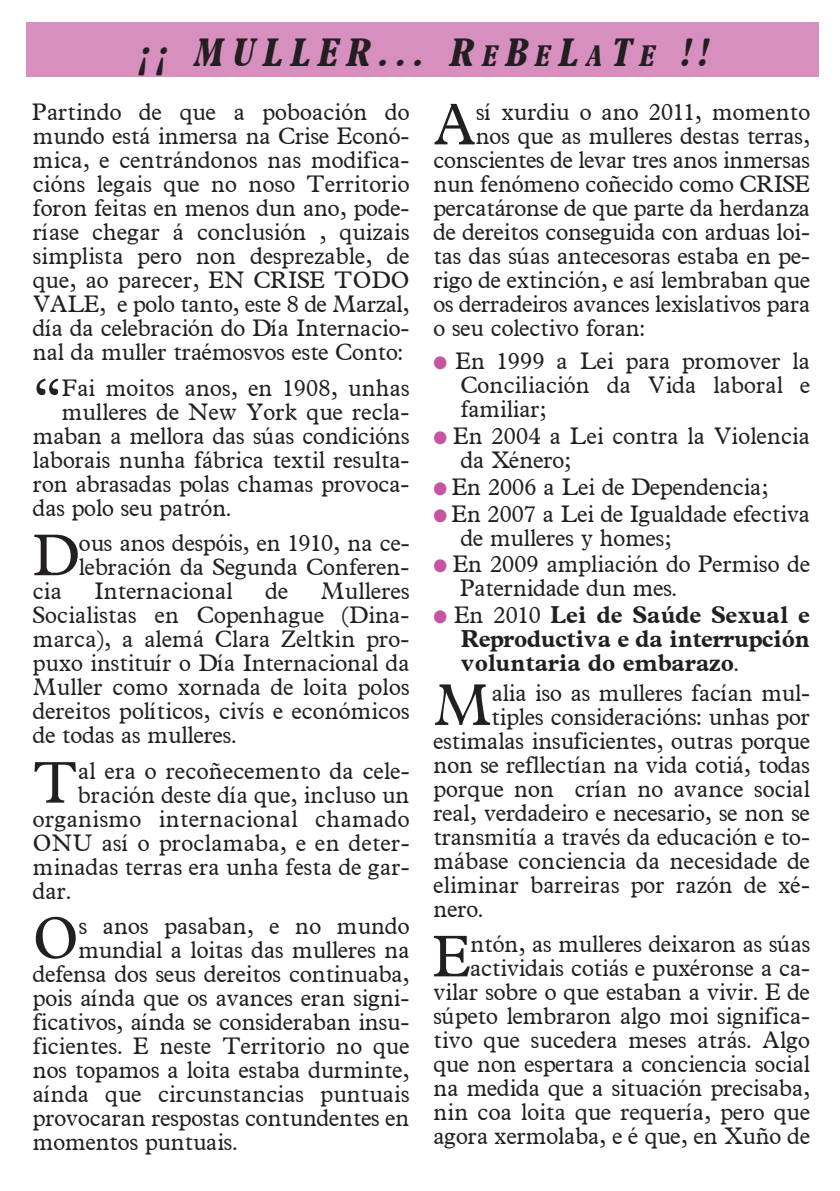
<style>
.page{position:relative;width:840px;height:1191px;background:#fff}
.page>*{position:absolute;margin:0;border:0;box-sizing:border-box;transform-origin:0 0}
.t1{font:58.8px "Terminus S Si";color:#231f20;scale:.96 1}
.t2{font:italic 40px "Terminus Black Cond S Si";color:#231f20;scale:.96 1}
.t3{font:24px/24px "Terminus S Si";color:#231f20;scale:.96 1}
.t4{font:24px/24px "Terminus Black S Si";letter-spacing:-.01em;color:#231f20;text-align:justify;scale:.96 1}
.t5{font:24px "Terminus S Si";letter-spacing:.02em;color:#231f20;scale:.96 1}
.s1{font-size:30px}
.s2{color:#c6549f}
.s3{font-family:"Terminus S Si"}
</style>
<div class="page">
<div style="left:26px;top:22px;width:792px;height:55px;background:#d68fbe"></div>
<h2 class="t2" style="left:138px;top:28px;width:603px">¡¡ MULLER... R<span class="s1">E</span>B<span class="s1">E</span>L<span class="s1">a</span>T<span class="s1">E</span> !!</h2>
<p class="t3" style="left:33px;top:100px;width:393px;text-align:justify">Partindo de que a poboación do mundo está inmersa na Crise Econó&shy;mica, e centrándonos nas modifica&shy;cións legais que no noso Territorio foron feitas en menos dun ano, pode&shy;ríase chegar á conclusión , quizais simplista pero non desprezable, de que, ao parecer, EN CRISE TODO VALE, e polo tanto, este 8 de Marzal, día da celebración do Día Internacio&shy;nal da muller traémosvos este Conto:</p>
<h1 class="t1" style="left:33px;top:366px;width:32px">“</h1>
<p class="t3" style="left:62px;top:375px;width:363px">Fai moitos anos, en 1908, unhas</p>
<p class="t3" style="left:62px;top:399px;width:363px">mulleres de New York que recla-</p>
<p class="t3" style="left:33px;top:423px;width:393px">maban a mellora das súas condicións</p>
<p class="t3" style="left:33px;top:447px;width:393px">laborais nunha fábrica textil resulta-</p>
<p class="t3" style="left:33px;top:471px;width:393px">ron abrasadas polas chamas provoca-</p>
<p class="t3" style="left:33px;top:495px;width:208px">das polo seu patrón.</p>
<h1 class="t1" style="left:33px;top:521px;width:49px">D</h1>
<p class="t3" style="left:79px;top:531px;width:346px">ous anos despóis, en 1910, na ce&shy;lebración da Segunda Conferen-</p>
<p class="t3" style="left:33px;top:579px;width:32px">cia</p>
<p class="t3" style="left:94px;top:579px;width:145px">Internacional</p>
<p class="t3" style="left:265px;top:579px;width:25px">de</p>
<p class="t3" style="left:33px;top:579px;width:393px;text-align:justify;text-indent:288px">Mulleres Socialistas en Copenhague (Dina&shy;marca), a alemá Clara Zeltkin pro&shy;puxo instituír o Día Internacional da Muller como xornada de loita polos dereitos políticos, civís e económicos de todas as mulleres.</p>
<h1 class="t1" style="left:33px;top:748px;width:48px">T</h1>
<p class="t3" style="left:78px;top:758px;width:347px">al era o recoñecemento da cele-</p>
<p class="t3" style="left:78px;top:782px;width:346px">bración deste día que, incluso un</p>
<p class="t5" style="left:33px;top:804px;width:393px">organismo internacional chamado</p>
<p class="t3" style="left:33px;top:830px;width:394px">ONU así o proclamaba, e en deter-</p>
<p class="t3" style="left:33px;top:854px;width:394px">minadas terras era unha festa de gar-</p>
<p class="t3" style="left:33px;top:878px;width:41px">dar.</p>
<h1 class="t1" style="left:33px;top:904px;width:49px">O</h1>
<p class="t3" style="left:79px;top:913px;width:346px">s anos pasaban, e no mundo</p>
<p class="t3" style="left:78px;top:937px;width:346px">mundial a loitas das mulleres na</p>
<p class="t3" style="left:33px;top:961px;width:393px">defensa dos seus dereitos continuaba,</p>
<p class="t3" style="left:33px;top:985px;width:393px">pois aínda que os avances eran signi-</p>
<p class="t3" style="left:33px;top:1009px;width:393px">ficativos, aínda se consideraban insu-</p>
<p class="t3" style="left:33px;top:1033px;width:393px">ficientes. E neste Territorio no que</p>
<p class="t3" style="left:33px;top:1057px;width:393px">nos topamos a loita estaba durminte,</p>
<p class="t3" style="left:33px;top:1081px;width:393px">aínda que circunstancias puntuais</p>
<p class="t3" style="left:33px;top:1105px;width:393px">provocaran respostas contundentes en</p>
<p class="t3" style="left:33px;top:1129px;width:214px">momentos puntuais.</p>
<h1 class="t1" style="left:433px;top:90px;width:46px">A</h1>
<p class="t3" style="left:475px;top:100px;width:349px">sí xurdiu o ano 2011, momento</p>
<p class="t3" style="left:475px;top:124px;width:349px">nos que as mulleres destas terras,</p>
<p class="t3" style="left:433px;top:148px;width:393px">conscientes de levar tres anos inmersas</p>
<p class="t3" style="left:433px;top:172px;width:393px">nun fenómeno coñecido como CRISE</p>
<p class="t3" style="left:433px;top:196px;width:393px">percatáronse de que parte da herdanza</p>
<p class="t3" style="left:433px;top:220px;width:393px">de dereitos conseguida con arduas loi-</p>
<p class="t3" style="left:433px;top:244px;width:393px">tas das súas antecesoras estaba en pe-</p>
<p class="t3" style="left:433px;top:268px;width:393px">rigo de extinción, e así lembraban que</p>
<p class="t3" style="left:433px;top:292px;width:393px">os derradeiros avances lexislativos para</p>
<p class="t3" style="left:433px;top:316px;width:221px">o seu colectivo foran:</p>
<p class="t3" style="left:460px;top:349px;width:365px;text-align:justify;text-indent:-27px"><span class="s2">●</span> En 1999 a Lei para promover la Conciliación da Vida laboral e familiar;</p>
<p class="t3" style="left:460px;top:423px;width:365px;text-indent:-27px"><span class="s2">●</span> En 2004 a Lei contra la Violencia da Xénero;</p>
<p class="t3" style="left:433px;top:474px;width:350px"><span class="s2">●</span> En 2006 a Lei de Dependencia;</p>
<p class="t3" style="left:460px;top:501px;width:365px;text-indent:-27px"><span class="s2">●</span> En 2007 a Lei de Igualdade efectiva de mulleres y homes;</p>
<p class="t3" style="left:460px;top:552px;width:365px;text-indent:-27px"><span class="s2">●</span> En 2009 ampliación do Permiso de<br>Paternidade dun mes.</p>
<p class="t4" style="left:460px;top:602px;width:365px;text-indent:-27px"><span class="s2">●</span> <span class="s3">En 2010</span> Lei de Saúde Sexual e Reproductiva e da interrupción voluntaria do embarazo<span class="s3">.</span></p>
<h1 class="t1" style="left:433px;top:671px;width:62px">M</h1>
<p class="t3" style="left:491px;top:680px;width:333px">alia iso as mulleres facían mul-</p>
<p class="t3" style="left:491px;top:704px;width:333px">tiples consideracións: unhas por</p>
<p class="t3" style="left:433px;top:728px;width:393px">estimalas insuficientes, outras porque</p>
<p class="t3" style="left:433px;top:752px;width:393px">non se refllectían na vida cotiá, todas</p>
<p class="t3" style="left:433px;top:776px;width:393px">porque non crían no avance social</p>
<p class="t3" style="left:433px;top:800px;width:393px">real, verdadeiro e necesario, se non se</p>
<p class="t3" style="left:433px;top:824px;width:393px">transmitía a través da educación e to-</p>
<p class="t3" style="left:433px;top:848px;width:393px">mábase conciencia da necesidade de</p>
<p class="t3" style="left:433px;top:872px;width:393px">eliminar barreiras por razón de xé-</p>
<p class="t3" style="left:433px;top:896px;width:53px">nero.</p>
<h1 class="t1" style="left:433px;top:922px;width:40px">E</h1>
<p class="t3" style="left:433px;top:932px;width:394px;text-align:right">ntón, as mulleres deixaron as súas actividais cotiás e puxéronse a ca&shy;vilar sobre o que estaban a vivir. E de súpeto lembraron algo moi significa&shy;tivo que sucedera meses atrás. Algo que non espertara a conciencia social na medida que a situación precisaba, nin coa loita que requería, pero que agora xermolaba, e é que, en Xuño de</p>
</div>
